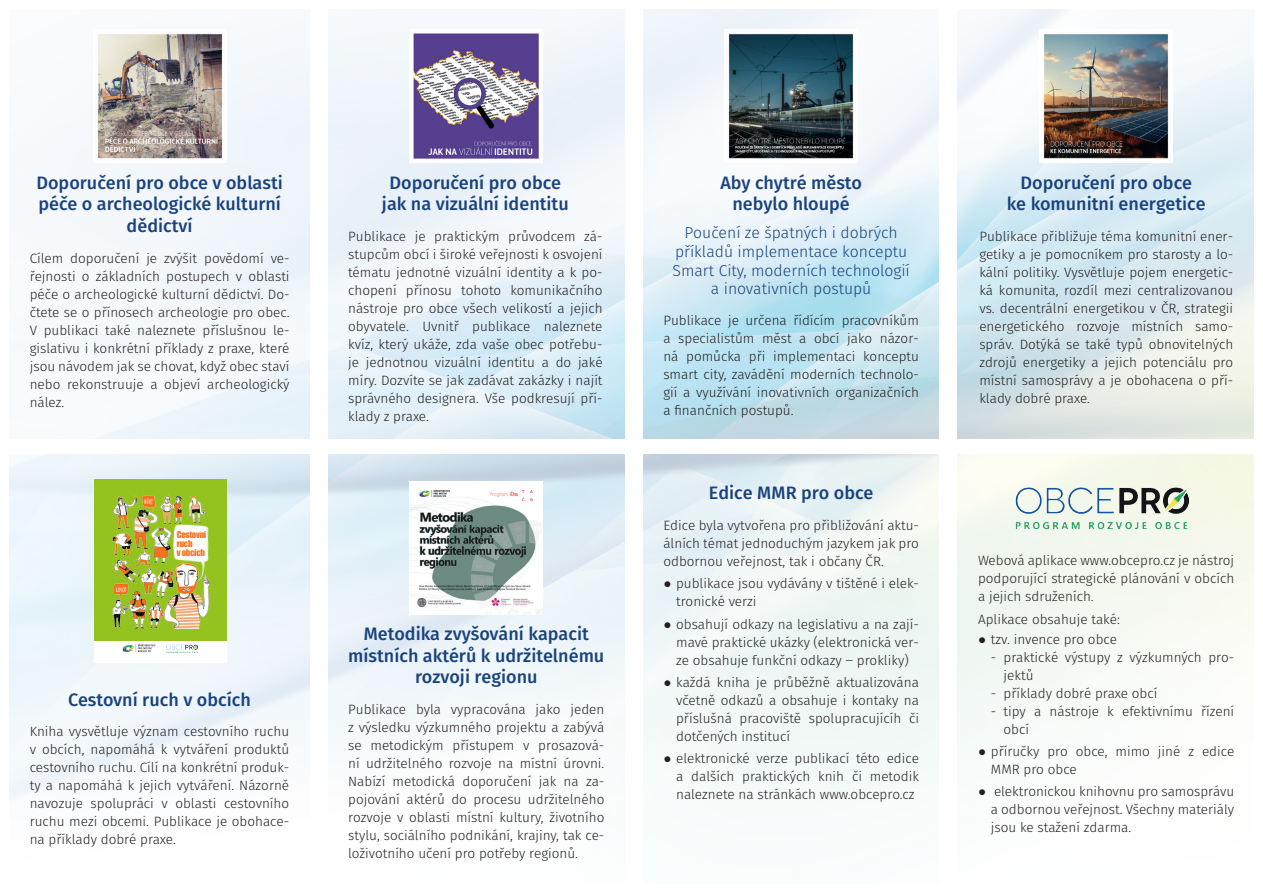
<style>
.page{position:relative;width:1263px;height:893px;background:#fff}
.page>*{position:absolute;margin:0;border:0;box-sizing:border-box;transform-origin:0 0}
.t1{font:500 18px/21.6px "Fira Sans";color:#1a437e;text-align:center}
.t2{font:300 15.75px/18.9px "Fira Sans";color:#1a437e;text-align:center}
.t3{font:300 13.5px/18px "Fira Sans";color:#231f20;text-align:justify}
.t4{font:8.55px/9.1px "Impact";letter-spacing:-.02em;color:#f47421}
.t5{font:5.1px "Hulikova";color:#fff;scale:.6 1}
.s1{font-family:"Arial";font-weight:400}
</style>
<div class="page">
<img style="left:727px;top:32px;width:128px;height:128px">
<img style="left:96px;top:32px;width:128px;height:128px">
<img style="left:412px;top:32px;width:128px;height:127px">
<img style="left:1008px;top:478px;width:195px;height:55px">
<img style="left:1042px;top:32px;width:128px;height:127px">
<div style="left:94px;top:479px;width:133px;height:162px;background:#94c21f"></div>
<img style="left:122px;top:644px;width:34px;height:9px">
<img style="left:166px;top:644px;width:31px;height:8px">
<img style="left:113px;top:495px;width:26px;height:35px">
<img style="left:111px;top:559px;width:30px;height:24px">
<img style="left:160px;top:495px;width:23px;height:23px">
<img style="left:132px;top:508px;width:26px;height:41px">
<img style="left:112px;top:532px;width:20px;height:25px">
<img style="left:112px;top:600px;width:17px;height:28px">
<img style="left:188px;top:496px;width:17px;height:22px">
<img style="left:136px;top:550px;width:14px;height:17px">
<img style="left:150px;top:526px;width:11px;height:37px">
<img style="left:129px;top:591px;width:17px;height:38px">
<img style="left:114px;top:583px;width:15px;height:17px">
<img style="left:140px;top:496px;width:15px;height:17px">
<img style="left:156px;top:572px;width:6px;height:25px">
<img style="left:141px;top:568px;width:15px;height:26px">
<img style="left:162px;top:584px;width:48px;height:45px">
<img style="left:161px;top:518px;width:49px;height:66px">
<img style="left:146px;top:601px;width:18px;height:27px">
<img style="left:410px;top:490px;width:133px;height:124px">
<p class="t1" style="left:36px;top:171px;width:248px">Doporučení pro obce v oblasti péče o archeologické kulturní dědictví</p>
<p class="t3" style="left:30px;top:249px;width:261px">Cílem doporučení je zvýšit povědomí ve&shy;řejnosti o základních postupech v oblasti péče o archeologické kulturní dědictví. Do&shy;čtete se o přínosech archeologie pro obec.<br>V publikaci také naleznete příslušnou le&shy;gislativu i konkrétní příklady z praxe, které jsou návodem jak se chovat, když obec staví nebo rekonstruuje a objeví archeologický nález.</p>
<p class="t5" style="left:144px;top:498px;width:15px">SÝR!</p>
<p class="t5" style="left:116px;top:586px;width:18px">LIMO?</p>
<p class="t4" style="left:177px;top:529px;width:31px">Cestovní ruch<br>v obcích</p>
<p class="t1" style="left:68px;top:688px;width:184px">Cestovní ruch v obcích</p>
<p class="t3" style="left:30px;top:723px;width:261px">Kniha vysvětluje význam cestovního ruchu v obcích, napomáhá k vytváření produktů cestovního ruchu. Cílí na konkrétní produk&shy;ty a napomáhá k jejich vytváření. Názorně navozuje spolupráci v oblasti cestovního ruchu mezi obcemi. Publikace je obohace&shy;na příklady dobré praxe.</p>
<p class="t1" style="left:382px;top:171px;width:188px">Doporučení pro obce jak na vizuální identitu</p>
<p class="t3" style="left:348px;top:227px;width:256px">Publikace je praktickým průvodcem zá&shy;stupcům obcí i široké veřejnosti k osvojení tématu jednotné vizuální identity a k po&shy;chopení přínosu tohoto komunikačního nástroje pro obce všech velikostí a jejich obyvatele. Uvnitř publikace naleznete kvíz, který ukáže, zda vaše obec potřebu&shy;je jednotnou vizuální identitu a do jaké míry. Dozvíte se jak zadávat zakázky i najít správného designera. Vše podkresují pří&shy;klady z praxe.</p>
<p class="t1" style="left:348px;top:622px;width:258px">Metodika zvyšování kapacit místních aktérů k udržitelnému rozvoji regionu</p>
<p class="t3" style="left:348px;top:700px;width:258px">Publikace byla vypracována jako jeden z výsledku výzkumného projektu a zabývá se metodickým přístupem v prosazová&shy;ní udržitelného rozvoje na místní úrovni.<br>Nabízí metodická doporučení jak na za&shy;pojování aktérů do procesu udržitelného rozvoje v oblasti místní kultury, životního stylu, sociálního podnikání, krajiny, tak ce&shy;loživotního učení pro potřeby regionů.</p>
<p class="t1" style="left:720px;top:171px;width:143px">Aby chytré město nebylo hloupé</p>
<p class="t2" style="left:672px;top:223px;width:239px">Poučení ze špatných i dobrých příkladů implementace konceptu<br>Smart City, moderních technologií a inovativních postupů</p>
<p class="t3" style="left:663px;top:311px;width:257px">Publikace je určena řídícím pracovníkům a specialistům měst a obcí jako názor&shy;ná pomůcka při implementaci konceptu smart city, zavádění moderních technolo&shy;gií a využívání inovativních organizačních a finančních postupů.</p>
<p class="t1" style="left:709px;top:481px;width:166px">Edice MMR pro obce</p>
<p class="t3" style="left:663px;top:516px;width:257px">Edice byla vytvořena pro přibližování aktu&shy;álních témat jednoduchým jazykem jak pro odbornou veřejnost, tak i občany ČR.</p>
<p class="t3" style="left:676px;top:575px;width:244px;text-indent:-13px"><span class="s1">●</span> publikace jsou vydávány v tištěné i elek&shy;tronické verzi</p>
<p class="t3" style="left:676px;top:615px;width:244px;text-indent:-13px"><span class="s1">●</span> obsahují odkazy na legislativu a na zají&shy;mavé praktické ukázky (elektronická ver&shy;ze obsahuje funkční odkazy ‒ prokliky)</p>
<p class="t3" style="left:676px;top:673px;width:244px;text-indent:-13px"><span class="s1">●</span> každá kniha je průběžně aktualizována včetně odkazů a obsahuje i kontaky na příslušná pracoviště spolupracujícíh či dotčených institucí</p>
<p class="t3" style="left:676px;top:749px;width:244px;text-indent:-13px"><span class="s1">●</span> elektronické verze publikací této edice a dalších praktických knih či metodik naleznete na stránkách www.obcepro.cz</p>
<p class="t1" style="left:1007px;top:171px;width:200px">Doporučení pro obce<br>ke komunitní energetice</p>
<p class="t3" style="left:979px;top:227px;width:255px">Publikace přibližuje téma komunitní ener&shy;getiky a je pomocníkem pro starosty a lo&shy;kální politiky. Vysvětluje pojem energetic&shy;ká komunita, rozdíl mezi centralizovanou vs. decentrální energetikou v ČR, strategii energetického rozvoje místních samo&shy;správ. Dotýká se také typů obnovitelných zdrojů energetiky a jejich potenciálu pro místní samosprávy a je obohacena o pří&shy;klady dobré praxe.</p>
<p class="t3" style="left:978px;top:552px;width:258px">Webová aplikace www.obcepro.cz je nástroj podporující strategické plánování v obcích a jejich sdruženích.</p>
<p class="t3" style="left:978px;top:610px;width:143px">Aplikace obsahuje také:</p>
<p class="t3" style="left:978px;top:630px;width:140px"><span class="s1">●</span> tzv. invence pro obce</p>
<p class="t3" style="left:1003px;top:648px;width:232px;text-indent:-13px">- praktické výstupy z výzkumných pro&shy;jektů</p>
<p class="t3" style="left:991px;top:684px;width:168px">- příklady dobré praxe obcí</p>
<p class="t3" style="left:1003px;top:702px;width:232px;text-indent:-13px">- tipy a nástroje k efektivnímu řízení obcí</p>
<p class="t3" style="left:991px;top:742px;width:245px;text-indent:-13px"><span class="s1">●</span> příručky pro obce, mimo jiné z edice<br>MMR pro obce</p>
<p class="t3" style="left:991px;top:782px;width:245px;text-indent:-13px"><span class="s1">●</span> elektronickou knihovnu pro samosprávu a odbornou veřejnost. Všechny materiály jsou ke stažení zdarma.</p>
</div>
